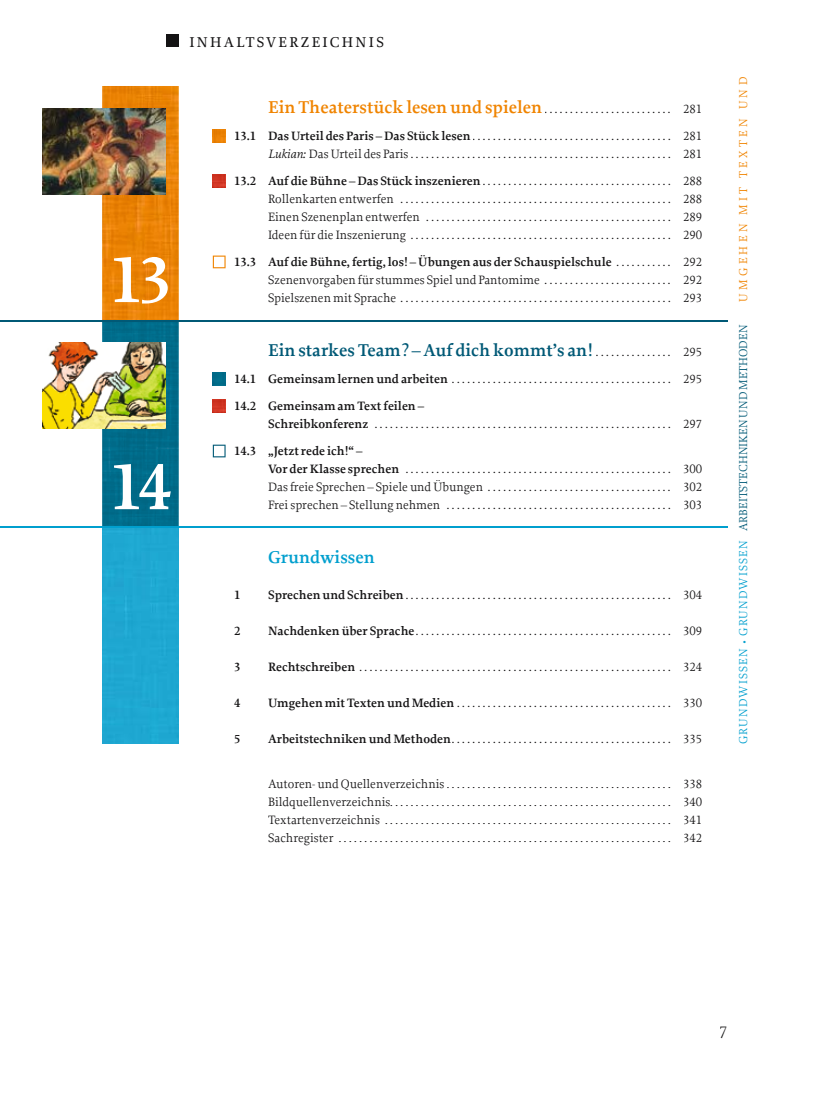
<style>
.page{position:relative;width:830px;height:1106px;background:#fff}
.page>*{position:absolute;margin:0;border:0;box-sizing:border-box;transform-origin:0 0}
.t1{font:69px "Proforma CV Semi Bold SC";color:#fff}
.t2{font:700 18px "Proforma CV Semi";color:#f08400}
.t3{font:700 18px "Proforma CV Semi";color:#005976}
.t4{font:700 18px "Proforma CV Semi";color:#009fce}
.t5{font:18px "Proforma CV Ultra Light SC";color:#141314}
.t6{font:15px "Proforma CV Medium";letter-spacing:.15em;color:#141314}
.t7{font:12.75px/18px "Proforma CV";color:#141314;text-align:justify}
.t8{font:12.75px "Proforma CV Book SC";color:#141314}
.t9{font:700 12.75px "Proforma CV Semi";color:#141314}
.t10{font:12.75px "Proforma CV Semi Bold SC";color:#141314}
.t11{font:12px "Proforma CV";color:#005976}
.t12{font:12px "Proforma CV";letter-spacing:.1em;color:#009fce}
.t13{font:12px "Proforma CV";letter-spacing:.28em;color:#f08400}
.s1{font-family:"Proforma CV Book SC";font-weight:400;font-size:12.75px;color:#141314}
.s2{font-family:"Proforma CV Semi Bold SC"}
.s3{font-family:"Proforma CV Semi";font-weight:700}
.s4{font-style:italic}
.s5{font-family:"Proforma CV Book SC"}
.s6{font-family:"Proforma CV Semi Bold SC";font-weight:400}
.s7{font-family:"Proforma CV Book SC";font-weight:400}
</style>
<div class="page">
<div style="left:166px;top:34px;width:13px;height:13px;background:#141314"></div>
<div style="left:102px;top:528px;width:77px;height:215px;background:#1ea7d1"></div>
<div style="left:102px;top:320px;width:77px;height:207px;background:#006b8a"></div>
<svg style="left:102px;top:86px;width:77px;height:234px;background:#e88207"></svg>
<svg style="left:213px;top:129px;width:12px;height:13px"></svg>
<svg style="left:213px;top:174px;width:12px;height:13px"></svg>
<svg style="left:213px;top:255px;width:12px;height:13px"></svg>
<svg style="left:213px;top:372px;width:12px;height:13px"></svg>
<svg style="left:213px;top:399px;width:12px;height:13px"></svg>
<svg style="left:213px;top:444px;width:12px;height:13px"></svg>
<img style="left:42px;top:109px;width:124px;height:85px">
<img style="left:42px;top:343px;width:124px;height:85px">
<hr style="left:0;top:320px;width:727px;height:1px;background:#005976">
<hr style="left:0;top:526px;width:727px;height:2px;background:#009fce">
<p class="t6" style="left:189px;top:33px;width:196px">INHALTSVERZEICHNIS</p>
<h1 class="t1" style="left:109px;top:236px;width:65px">13</h1>
<h1 class="t1" style="left:109px;top:443px;width:65px">14</h1>
<h2 class="t2" style="left:268px;top:96px;width:435px">Ein Theaterstück lesen und spielen <span class="s1">. . . . . . . . . . . . . . . . . . . . . . . . . 281</span></h2>
<p class="t8" style="left:234px;top:128px;width:469px"><span class="s2">13.1</span> <span class="s3">Das Urteil des Paris – Das Stück lesen</span> . . . . . . . . . . . . . . . . . . . . . . . . . . . . . . . . . . . . . . . 281</p>
<p class="t7" style="left:268px;top:145px;width:435px"><span class="s4">Lukian:</span> Das Urteil des Paris . . . . . . . . . . . . . . . . . . . . . . . . . . . . . . . . . . . . . . . . . . . . . . . . . . . <span class="s5">281</span></p>
<p class="t8" style="left:234px;top:173px;width:469px"><span class="s2">13.2</span> <span class="s3">Auf die Bühne – Das Stück inszenieren</span> . . . . . . . . . . . . . . . . . . . . . . . . . . . . . . . . . . . . . 288</p>
<p class="t7" style="left:268px;top:190px;width:435px">Rollenkarten entwerfen . . . . . . . . . . . . . . . . . . . . . . . . . . . . . . . . . . . . . . . . . . . . . . . . . . . . . <span class="s5">288<br></span>Einen Szenenplan entwerfen . . . . . . . . . . . . . . . . . . . . . . . . . . . . . . . . . . . . . . . . . . . . . . . . <span class="s5">289<br></span>Ideen für die Inszenierung . . . . . . . . . . . . . . . . . . . . . . . . . . . . . . . . . . . . . . . . . . . . . . . . . . . <span class="s5">290</span></p>
<p class="t9" style="left:234px;top:254px;width:469px"><span class="s6">13.3</span> Auf die Bühne, fertig, los ! – Übungen aus der Schauspielschule <span class="s7">. . . . . . . . . . . 292</span></p>
<p class="t7" style="left:268px;top:271px;width:435px">Szenenvorgaben für stummes Spiel und Pantomime . . . . . . . . . . . . . . . . . . . . . . . . . <span class="s5">292<br></span>Spielszenen mit Sprache . . . . . . . . . . . . . . . . . . . . . . . . . . . . . . . . . . . . . . . . . . . . . . . . . . . . . <span class="s5">293</span></p>
<h2 class="t3" style="left:268px;top:339px;width:435px">Ein starkes Team ? – Auf dich kommt’s an ! <span class="s1">. . . . . . . . . . . . . . . 295</span></h2>
<p class="t8" style="left:234px;top:371px;width:469px"><span class="s2">14.1</span> <span class="s3">Gemeinsam lernen und arbeiten</span> . . . . . . . . . . . . . . . . . . . . . . . . . . . . . . . . . . . . . . . . . . . 295</p>
<p class="t9" style="left:234px;top:398px;width:191px"><span class="s6">14.2</span> Gemeinsam am Text feilen –</p>
<p class="t8" style="left:268px;top:416px;width:435px"><span class="s3">Schreibkonferenz</span> . . . . . . . . . . . . . . . . . . . . . . . . . . . . . . . . . . . . . . . . . . . . . . . . . . . . . . . . . . 297</p>
<p class="t9" style="left:234px;top:443px;width:130px"><span class="s6">14.3</span> „Jetzt rede ich !“ –</p>
<p class="t8" style="left:268px;top:461px;width:435px"><span class="s3">Vor der Klasse sprechen</span> . . . . . . . . . . . . . . . . . . . . . . . . . . . . . . . . . . . . . . . . . . . . . . . . . . . . 300</p>
<p class="t7" style="left:268px;top:478px;width:435px">Das freie Sprechen – Spiele und Übungen . . . . . . . . . . . . . . . . . . . . . . . . . . . . . . . . . . . . <span class="s5">302<br></span>Frei sprechen – Stellung nehmen . . . . . . . . . . . . . . . . . . . . . . . . . . . . . . . . . . . . . . . . . . . . <span class="s5">303</span></p>
<h2 class="t4" style="left:268px;top:546px;width:108px">Grundwissen</h2>
<p class="t10" style="left:234px;top:587px;width:8px">1</p>
<p class="t8" style="left:268px;top:587px;width:435px"><span class="s3">Sprechen und Schreiben</span> . . . . . . . . . . . . . . . . . . . . . . . . . . . . . . . . . . . . . . . . . . . . . . . . . . . . 304</p>
<p class="t10" style="left:234px;top:623px;width:8px">2</p>
<p class="t8" style="left:268px;top:623px;width:435px"><span class="s3">Nachdenken über Sprache</span>. . . . . . . . . . . . . . . . . . . . . . . . . . . . . . . . . . . . . . . . . . . . . . . . . . 309</p>
<p class="t10" style="left:234px;top:659px;width:8px">3</p>
<p class="t8" style="left:268px;top:659px;width:435px"><span class="s3">Rechtschreiben</span> . . . . . . . . . . . . . . . . . . . . . . . . . . . . . . . . . . . . . . . . . . . . . . . . . . . . . . . . . . . . . 324</p>
<p class="t10" style="left:234px;top:695px;width:8px">4</p>
<p class="t8" style="left:268px;top:695px;width:435px"><span class="s3">Umgehen mit Texten und Medien</span> . . . . . . . . . . . . . . . . . . . . . . . . . . . . . . . . . . . . . . . . . . 330</p>
<p class="t10" style="left:234px;top:731px;width:8px">5</p>
<p class="t8" style="left:268px;top:731px;width:435px"><span class="s3">Arbeitstechniken und Methoden</span>. . . . . . . . . . . . . . . . . . . . . . . . . . . . . . . . . . . . . . . . . . . 335</p>
<p class="t7" style="left:268px;top:775px;width:435px">Autoren- und Quellenverzeichnis . . . . . . . . . . . . . . . . . . . . . . . . . . . . . . . . . . . . . . . . . . . . <span class="s5">338<br></span>Bildquellenverzeichnis. . . . . . . . . . . . . . . . . . . . . . . . . . . . . . . . . . . . . . . . . . . . . . . . . . . . . . . <span class="s5">340<br></span>Textartenverzeichnis . . . . . . . . . . . . . . . . . . . . . . . . . . . . . . . . . . . . . . . . . . . . . . . . . . . . . . . . <span class="s5">341<br></span>Sachregister . . . . . . . . . . . . . . . . . . . . . . . . . . . . . . . . . . . . . . . . . . . . . . . . . . . . . . . . . . . . . . . . . <span class="s5">342</span></p>
<p class="t13" style="left:735px;top:302px;width:226px;rotate:-90deg">UMGEHEN MIT TEXTEN UND</p>
<p class="t11" style="left:735px;top:531px;width:207px;rotate:-90deg">ARBEITSTECHNIKEN UND METHODEN</p>
<p class="t12" style="left:735px;top:744px;width:205px;rotate:-90deg">GRUNDWISSEN • GRUNDWISSEN</p>
<h2 class="t5" style="left:718px;top:1021px;width:10px">7</h2>
</div>
